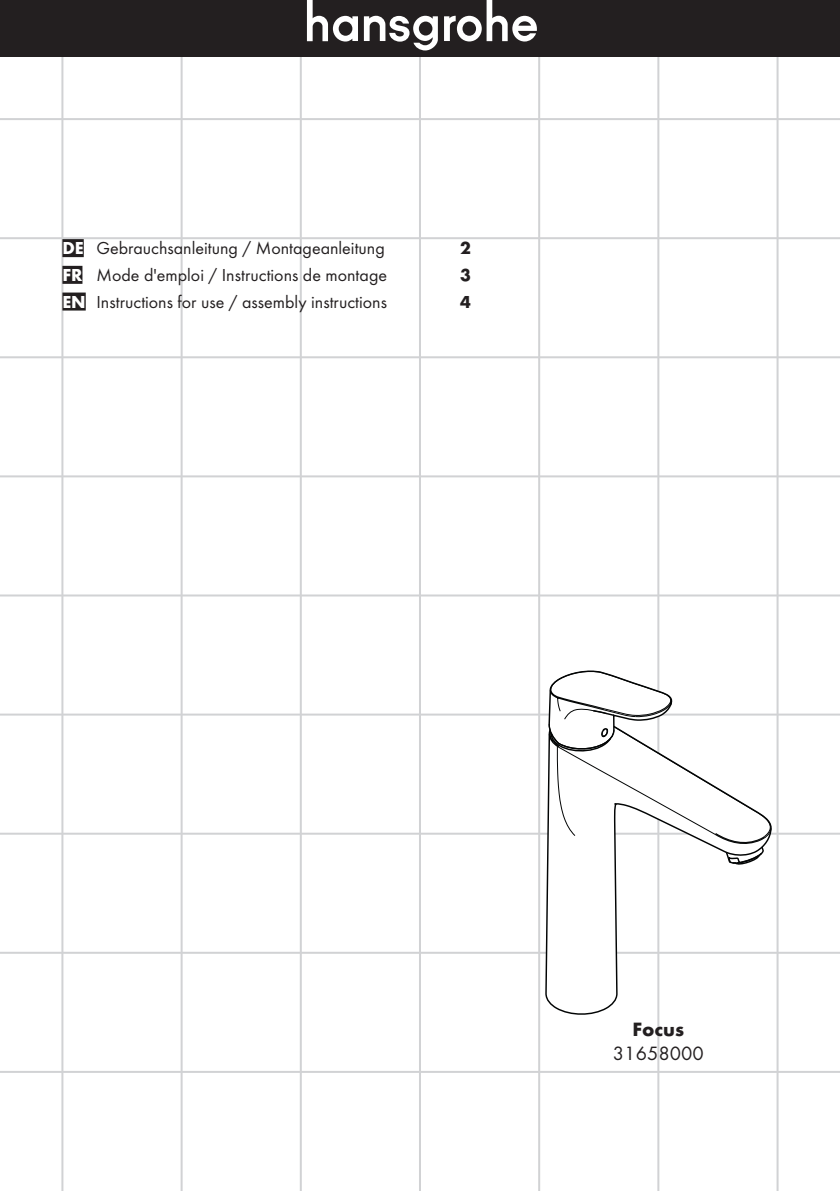
<style>
.page{position:relative;width:840px;height:1191px;background:#fff}
.page>*{position:absolute;margin:0;border:0;box-sizing:border-box;transform-origin:0 0}
.Produkt-Nr{font:20px "Futura TOT Boo";color:#231f20}
.Produkt{font:700 20px "Futura TOT";color:#231f20}
.Deckblatt{font:18px "Futura TOT Boo";color:#231f20}
.Deckblatt-2{font:700 18px "Futura TOT";color:#231f20}
.s1{font-family:"Futura TOT";font-weight:700;color:#fff}
</style>
<div class="page">
<hr style="left:0;top:713px;width:839px;height:2px;background:#d1d2d4">
<hr style="left:0;top:475px;width:839px;height:2px;background:#d1d2d4">
<hr style="left:0;top:594px;width:839px;height:2px;background:#d1d2d4">
<hr style="left:61px;top:0;width:2px;height:1191px;background:#d1d2d4">
<hr style="left:299px;top:0;width:2px;height:1191px;background:#d1d2d4">
<hr style="left:419px;top:0;width:2px;height:1191px;background:#d1d2d4">
<hr style="left:657px;top:0;width:2px;height:1191px;background:#d1d2d4">
<hr style="left:0;top:237px;width:839px;height:2px;background:#d1d2d4">
<hr style="left:0;top:1070px;width:839px;height:2px;background:#d1d2d4">
<hr style="left:0;top:951px;width:839px;height:2px;background:#d1d2d4">
<hr style="left:538px;top:0;width:2px;height:1191px;background:#d1d2d4">
<hr style="left:180px;top:0;width:2px;height:1191px;background:#d1d2d4">
<hr style="left:0;top:356px;width:839px;height:2px;background:#d1d2d4">
<hr style="left:0;top:832px;width:839px;height:2px;background:#d1d2d4">
<hr style="left:0;top:118px;width:839px;height:2px;background:#d1d2d4">
<hr style="left:776px;top:0;width:2px;height:1191px;background:#d1d2d4">
<div style="left:0;top:0;width:839px;height:57px;background:#231f20"></div>
<svg style="left:307px;top:0;width:130px;height:50px"></svg>
<svg style="left:444px;top:0;width:92px;height:42px"></svg>
<svg style="left:544px;top:713px;width:227px;height:302px"></svg>
<svg style="left:547px;top:670px;width:224px;height:196px"></svg>
<div style="left:62px;top:239px;width:22px;height:18px;background:#231f20"></div>
<div style="left:62px;top:266px;width:20px;height:18px;background:#231f20"></div>
<div style="left:62px;top:292px;width:24px;height:18px;background:#231f20"></div>
<p class="Deckblatt" style="left:62px;top:237px;width:324px"><span class="s1">DE</span> Gebrauchsanleitung / Montageanleitung</p>
<p class="Deckblatt-2" style="left:460px;top:237px;width:12px">2</p>
<p class="Deckblatt" style="left:62px;top:264px;width:326px"><span class="s1">FR</span> Mode d'emploi / Instructions de montage</p>
<p class="Deckblatt-2" style="left:460px;top:264px;width:12px">3</p>
<p class="Deckblatt" style="left:62px;top:291px;width:326px"><span class="s1">EN</span> Instructions for use / assembly instructions</p>
<p class="Deckblatt-2" style="left:460px;top:290px;width:12px">4</p>
<p class="Produkt" style="left:632px;top:1016px;width:53px">Focus</p>
<p class="Produkt-Nr" style="left:612px;top:1041px;width:92px">31658000</p>
</div>
